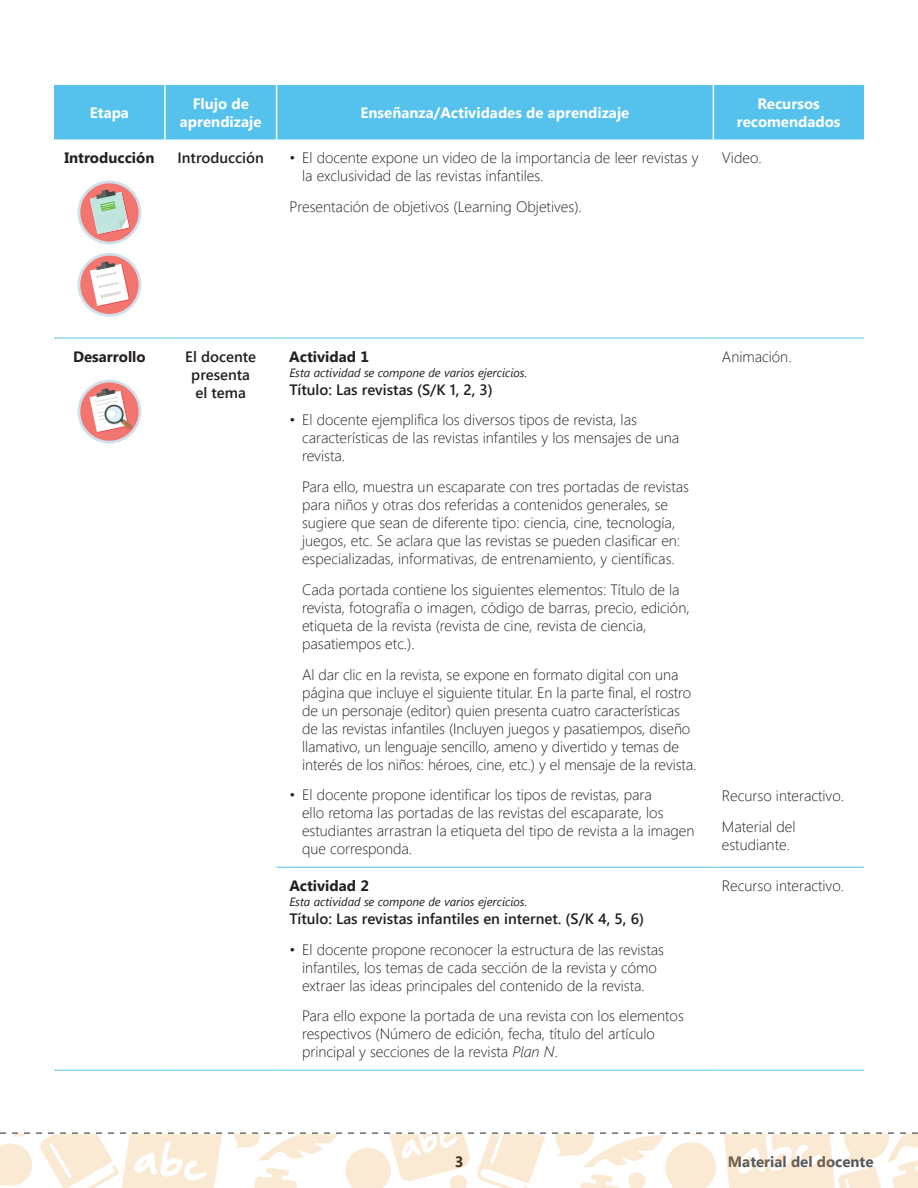
<style>
.page{position:relative;width:918px;height:1188px;background:#fff}
.page>*{position:absolute;margin:0;border:0;box-sizing:border-box;transform-origin:0 0}
.t1{font:300 15px/18px "Segoe UI";color:#231f20}
.t2{font:600 15px/18px "Segoe UI";color:#231f20;text-align:center}
.t3{font:700 15px/18px "Segoe UI";color:#fff;text-align:center}
.t4{font:700 15px "Segoe UI";color:#231f20}
.t5{font:700 15px "Segoe UI";color:#57585a}
.t6{font:italic 12px "Segoe UI";color:#231f20}
.s1{font-style:italic}
</style>
<div class="page">
<svg style="left:0;top:1132px;width:918px;height:56px"></svg>
<div style="left:54px;top:85px;width:810px;height:54px;background:#54c2ed"></div>
<hr style="left:164px;top:85px;width:2px;height:54px;background:#fff">
<hr style="left:276px;top:85px;width:1px;height:54px;background:#fff">
<hr style="left:713px;top:85px;width:1px;height:54px;background:#fff">
<hr style="left:54px;top:338px;width:111px;height:1px;background:#54c2ed">
<hr style="left:165px;top:338px;width:112px;height:1px;background:#54c2ed">
<hr style="left:277px;top:338px;width:436px;height:1px;background:#54c2ed">
<hr style="left:713px;top:338px;width:151px;height:1px;background:#54c2ed">
<hr style="left:713px;top:867px;width:151px;height:1px;background:#54c2ed">
<hr style="left:277px;top:1070px;width:436px;height:1px;background:#54c2ed">
<hr style="left:713px;top:1070px;width:151px;height:1px;background:#54c2ed">
<hr style="left:277px;top:867px;width:436px;height:1px;background:#54c2ed">
<hr style="left:54px;top:1070px;width:111px;height:1px;background:#54c2ed">
<hr style="left:165px;top:1070px;width:112px;height:1px;background:#54c2ed">
<div style="left:78px;top:181px;width:63px;height:63px;background:#cfe0ea;border-radius:50%"></div>
<div style="left:80px;top:183px;width:59px;height:59px;background:#f27570;border-radius:50%"></div>
<svg style="left:90px;top:190px;width:40px;height:45px"></svg>
<svg style="left:78px;top:253px;width:63px;height:64px"></svg>
<div style="left:80px;top:256px;width:59px;height:58px;background:#f27570;border-radius:50%"></div>
<svg style="left:90px;top:261px;width:40px;height:46px"></svg>
<div style="left:78px;top:380px;width:63px;height:63px;background:#cfe0ea;border-radius:50%"></div>
<div style="left:80px;top:382px;width:59px;height:59px;background:#f27570;border-radius:50%"></div>
<svg style="left:90px;top:388px;width:42px;height:45px"></svg>
<p class="t3" style="left:90px;top:103px;width:41px">Etapa</p>
<p class="t3" style="left:180px;top:94px;width:83px">Flujo de aprendizaje</p>
<p class="t3" style="left:361px;top:103px;width:270px">Enseñanza/Actividades de aprendizaje</p>
<p class="t3" style="left:737px;top:94px;width:105px">Recursos recomendados</p>
<p class="t4" style="left:64px;top:147px;width:92px">Introducción</p>
<p class="t2" style="left:178px;top:148px;width:88px">Introducción</p>
<p class="t1" style="left:302px;top:148px;width:398px;text-indent:-13px">• El docente expone un video de la importancia de leer revistas y la exclusividad de las revistas infantiles.</p>
<p class="t1" style="left:289px;top:197px;width:294px">Presentación de objetivos (Learning Objetives).</p>
<p class="t1" style="left:722px;top:148px;width:41px">Video.</p>
<p class="t4" style="left:73px;top:346px;width:74px">Desarrollo</p>
<p class="t2" style="left:185px;top:347px;width:72px">El docente presenta el tema</p>
<p class="t4" style="left:289px;top:346px;width:81px">Actividad 1</p>
<p class="t6" style="left:289px;top:364px;width:239px">Esta actividad se compone de varios ejercicios.</p>
<p class="t2" style="left:289px;top:380px;width:205px">Título: Las revistas (S/K 1, 2, 3)</p>
<p class="t1" style="left:302px;top:410px;width:379px;text-indent:-13px">• El docente ejemplifica los diversos tipos de revista, las características de las revistas infantiles y los mensajes de una revista.</p>
<p class="t1" style="left:302px;top:477px;width:389px">Para ello, muestra un escaparate con tres portadas de revistas para niños y otras dos referidas a contenidos generales, se sugiere que sean de diferente tipo: ciencia, cine, tecnología, juegos, etc. Se aclara que las revistas se pueden clasificar en: especializadas, informativas, de entrenamiento, y científicas.</p>
<p class="t1" style="left:302px;top:580px;width:389px">Cada portada contiene los siguientes elementos: Título de la revista, fotografía o imagen, código de barras, precio, edición, etiqueta de la revista (revista de cine, revista de ciencia, pasatiempos etc.).</p>
<p class="t1" style="left:302px;top:665px;width:396px">Al dar clic en la revista, se expone en formato digital con una página que incluye el siguiente titular. En la parte final, el rostro de un personaje (editor) quien presenta cuatro características de las revistas infantiles (Incluyen juegos y pasatiempos, diseño llamativo, un lenguaje sencillo, ameno y divertido y temas de interés de los niños: héroes, cine, etc.) y el mensaje de la revista.</p>
<p class="t1" style="left:302px;top:785px;width:394px;text-indent:-13px">• El docente propone identificar los tipos de revistas, para<br>ello retoma las portadas de las revistas del escaparate, los estudiantes arrastran la etiqueta del tipo de revista a la imagen que corresponda.</p>
<p class="t4" style="left:289px;top:875px;width:81px">Actividad 2</p>
<p class="t6" style="left:289px;top:893px;width:239px">Esta actividad se compone de varios ejercicios.</p>
<p class="t2" style="left:289px;top:909px;width:356px">Título: Las revistas infantiles en internet. (S/K 4, 5, 6)</p>
<p class="t1" style="left:289px;top:940px;width:376px;text-align:center">• El docente propone reconocer la estructura de las revistas infantiles, los temas de cada sección de la revista y cómo extraer las ideas principales del contenido de la revista.</p>
<p class="t1" style="left:302px;top:1006px;width:383px">Para ello expone la portada de una revista con los elementos respectivos (Número de edición, fecha, título del artículo principal y secciones de la revista <span class="s1">Plan N</span>.</p>
<p class="t1" style="left:722px;top:347px;width:71px">Animación.</p>
<p class="t1" style="left:722px;top:779px;width:124px;line-height:30.8px">Recurso interactivo.<br>Material del</p>
<p class="t1" style="left:722px;top:835px;width:70px">estudiante.</p>
<p class="t1" style="left:722px;top:876px;width:124px">Recurso interactivo.</p>
<p class="t4" style="left:455px;top:1151px;width:10px">3</p>
<p class="t5" style="left:728px;top:1151px;width:147px">Material del docente</p>
</div>
